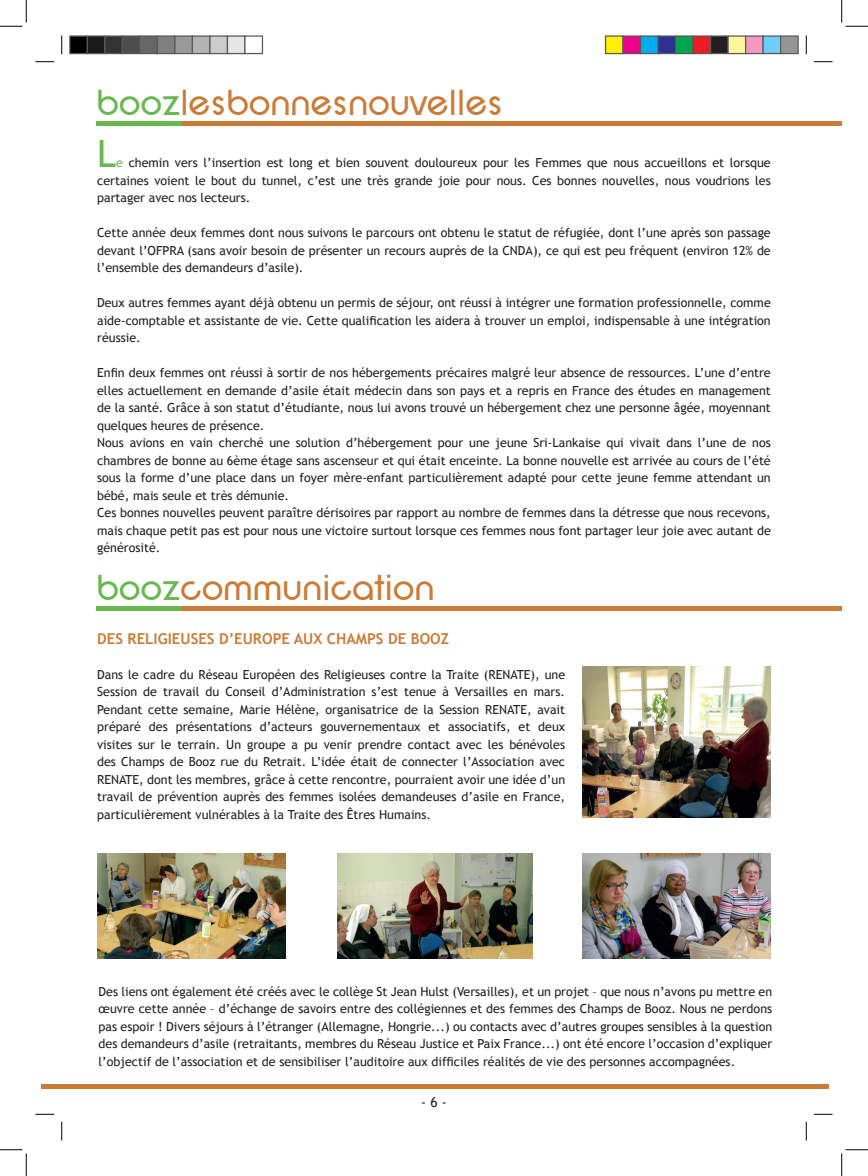
<style>
.page{position:relative;width:868px;height:1176px;background:#fff}
.page>*{position:absolute;margin:0;border:0;box-sizing:border-box;transform-origin:0 0}
.t1{font:37.5px "SF New Republic";letter-spacing:-.025em;color:#cb7b38}
.t2{font:37.5px "Trebuchet MS";color:#68b750}
.t3{font:700 15px "Trebuchet MS";color:#cb7b38}
.t4{font:13.75px "Trebuchet MS";color:#231f20}
.t5{font:12.5px/17.5px "Trebuchet MS";color:#231f20;text-align:justify}
.s1{color:#68b750}
</style>
<div class="page">
<div style="left:42px;top:1084px;width:786px;height:5px;background:#cb7b38"></div>
<div style="left:182px;top:606px;width:659px;height:5px;background:#cb7b38"></div>
<div style="left:182px;top:121px;width:659px;height:5px;background:#cb7b38"></div>
<div style="left:97px;top:606px;width:85px;height:5px;background:#68b750"></div>
<div style="left:97px;top:121px;width:85px;height:5px;background:#68b750"></div>
<img style="left:582px;top:667px;width:188px;height:150px">
<img style="left:97px;top:854px;width:189px;height:104px">
<img style="left:582px;top:854px;width:188px;height:105px">
<img style="left:337px;top:854px;width:195px;height:105px">
<svg style="left:35px;top:61px;width:19px;height:1px"></svg>
<svg style="left:813px;top:61px;width:19px;height:1px"></svg>
<svg style="left:35px;top:1113px;width:19px;height:2px"></svg>
<svg style="left:813px;top:1113px;width:19px;height:2px"></svg>
<svg style="left:61px;top:35px;width:1px;height:19px"></svg>
<svg style="left:61px;top:1122px;width:1px;height:18px"></svg>
<svg style="left:805px;top:35px;width:2px;height:19px"></svg>
<svg style="left:805px;top:1122px;width:2px;height:18px"></svg>
<svg style="left:0;top:0;width:27px;height:27px"></svg>
<svg style="left:0;top:1149px;width:27px;height:27px"></svg>
<svg style="left:841px;top:0;width:26px;height:27px"></svg>
<svg style="left:841px;top:1149px;width:26px;height:27px"></svg>
<div style="left:70px;top:36px;width:17px;height:18px;background:#000"></div>
<div style="left:69px;top:35px;width:19px;height:19px;border:1px solid #595959"></div>
<div style="left:87px;top:36px;width:18px;height:18px;background:#1a1a1a"></div>
<div style="left:87px;top:35px;width:18px;height:19px;border:1px solid #595959"></div>
<div style="left:105px;top:36px;width:17px;height:18px;background:#333"></div>
<div style="left:104px;top:35px;width:19px;height:19px;border:1px solid #595959"></div>
<div style="left:122px;top:36px;width:18px;height:18px;background:#4d4d4d"></div>
<div style="left:122px;top:35px;width:18px;height:19px;border:1px solid #595959"></div>
<div style="left:140px;top:36px;width:17px;height:18px;background:#666"></div>
<div style="left:139px;top:35px;width:19px;height:19px;border:1px solid #595959"></div>
<div style="left:157px;top:36px;width:18px;height:18px;background:#808080"></div>
<div style="left:157px;top:35px;width:18px;height:19px;border:1px solid #595959"></div>
<div style="left:175px;top:36px;width:17px;height:18px;background:#999"></div>
<div style="left:174px;top:35px;width:19px;height:19px;border:1px solid #595959"></div>
<div style="left:192px;top:36px;width:18px;height:18px;background:#b3b3b3"></div>
<div style="left:192px;top:35px;width:18px;height:19px;border:1px solid #595959"></div>
<div style="left:210px;top:36px;width:17px;height:18px;background:#ccc"></div>
<div style="left:209px;top:35px;width:19px;height:19px;border:1px solid #595959"></div>
<div style="left:227px;top:36px;width:18px;height:18px;background:#e6e6e6"></div>
<div style="left:227px;top:35px;width:18px;height:19px;border:1px solid #595959"></div>
<div style="left:244px;top:35px;width:19px;height:19px;border:1px solid #595959"></div>
<div style="left:605px;top:36px;width:18px;height:18px;background:#fff101"></div>
<div style="left:605px;top:35px;width:18px;height:19px;border:1px solid #595959"></div>
<div style="left:623px;top:36px;width:17px;height:18px;background:#ed028c"></div>
<div style="left:622px;top:35px;width:19px;height:19px;border:1px solid #595959"></div>
<div style="left:640px;top:36px;width:18px;height:18px;background:#00aeef"></div>
<div style="left:640px;top:35px;width:18px;height:19px;border:1px solid #595959"></div>
<div style="left:658px;top:36px;width:17px;height:18px;background:#2e3092"></div>
<div style="left:657px;top:35px;width:19px;height:19px;border:1px solid #595959"></div>
<div style="left:675px;top:36px;width:18px;height:18px;background:#00a54f"></div>
<div style="left:675px;top:35px;width:18px;height:19px;border:1px solid #595959"></div>
<div style="left:693px;top:36px;width:17px;height:18px;background:#ee1d23"></div>
<div style="left:692px;top:35px;width:19px;height:19px;border:1px solid #595959"></div>
<div style="left:710px;top:36px;width:18px;height:18px;background:#231f20"></div>
<div style="left:710px;top:35px;width:18px;height:19px;border:1px solid #595959"></div>
<div style="left:728px;top:36px;width:17px;height:18px;background:#fff79a"></div>
<div style="left:727px;top:35px;width:19px;height:19px;border:1px solid #595959"></div>
<div style="left:745px;top:36px;width:18px;height:18px;background:#f499c2"></div>
<div style="left:745px;top:35px;width:18px;height:19px;border:1px solid #595959"></div>
<div style="left:763px;top:36px;width:17px;height:18px;background:#6bcff6"></div>
<div style="left:762px;top:35px;width:19px;height:19px;border:1px solid #595959"></div>
<div style="left:780px;top:36px;width:18px;height:18px;background:#939598"></div>
<div style="left:780px;top:35px;width:18px;height:19px;border:1px solid #595959"></div>
<h1 class="t1" style="left:96px;top:83px;width:409px"><span class="s1">booz</span>lesbonnesnouvelles</h1>
<h1 class="t2" style="left:97px;top:132px;width:20px">L</h1>
<p class="t5" style="left:97px;top:154px;width:675px;text-indent:19px"><span class="s1">e</span> chemin vers l’insertion est long et bien souvent douloureux pour les Femmes que nous accueillons et lorsque certaines voient le bout du tunnel, c’est une très grande joie pour nous. Ces bonnes nouvelles, nous voudrions les partager avec nos lecteurs.</p>
<p class="t5" style="left:97px;top:224px;width:675px">Cette année deux femmes dont nous suivons le parcours ont obtenu le statut de réfugiée, dont l’une après son passage devant l’OFPRA (sans avoir besoin de présenter un recours auprès de la CNDA), ce qui est peu fréquent (environ 12% de l’ensemble des demandeurs d’asile).</p>
<p class="t5" style="left:97px;top:294px;width:675px">Deux autres femmes ayant déjà obtenu un permis de séjour, ont réussi à intégrer une formation professionnelle, comme aide-comptable et assistante de vie. Cette qualification les aidera à trouver un emploi, indispensable à une intégration réussie.</p>
<p class="t5" style="left:97px;top:364px;width:675px;text-align:left">Enfin deux femmes ont réussi à sortir de nos hébergements précaires malgré leur absence de ressources. L’une d’entre elles actuellement en demande d’asile était médecin dans son pays et a repris en France des études en management de la santé. Grâce à son statut d’étudiante, nous lui avons trouvé un hébergement chez une personne âgée, moyennant quelques heures de présence.<br>Nous avions en vain cherché une solution d’hébergement pour une jeune Sri-Lankaise qui vivait dans l’une de nos chambres de bonne au 6ème étage sans ascenseur et qui était enceinte. La bonne nouvelle est arrivée au cours de l’été sous la forme d’une place dans un foyer mère-enfant particulièrement adapté pour cette jeune femme attendant un bébé, mais seule et très démunie.<br>Ces bonnes nouvelles peuvent paraître dérisoires par rapport au nombre de femmes dans la détresse que nous recevons, mais chaque petit pas est pour nous une victoire surtout lorsque ces femmes nous font partager leur joie avec autant de générosité.</p>
<h1 class="t1" style="left:96px;top:567px;width:340px"><span class="s1">booz</span>communication</h1>
<p class="t3" style="left:97px;top:629px;width:353px">DES RELIGIEUSES D’EUROPE AUX CHAMPS DE BOOZ</p>
<p class="t5" style="left:97px;top:666px;width:469px">Dans le cadre du Réseau Européen des Religieuses contre la Traite (RENATE), une Session de travail du Conseil d’Administration s’est tenue à Versailles en mars.<br>Pendant cette semaine, Marie Hélène, organisatrice de la Session RENATE, avait préparé des présentations d’acteurs gouvernementaux et associatifs, et deux visites sur le terrain. Un groupe a pu venir prendre contact avec les bénévoles des Champs de Booz rue du Retrait. L’idée était de connecter l’Association avec RENATE, dont les membres, grâce à cette rencontre, pourraient avoir une idée d’un travail de prévention auprès des femmes isolées demandeuses d’asile en France, particulièrement vulnérables à la Traite des Êtres Humains.</p>
<p class="t5" style="left:99px;top:983px;width:675px">Des liens ont également été créés avec le collège St Jean Hulst (Versailles), et un projet – que nous n’avons pu mettre en œuvre cette année – d’échange de savoirs entre des collégiennes et des femmes des Champs de Booz. Nous ne perdons pas espoir ! Divers séjours à l’étranger (Allemagne, Hongrie...) ou contacts avec d’autres groupes sensibles à la question des demandeurs d’asile (retraitants, membres du Réseau Justice et Paix France...) ont été encore l’occasion d’expliquer l’objectif de l’association et de sensibiliser l’auditoire aux difficiles réalités de vie des personnes accompagnées.</p>
<p class="t4" style="left:421px;top:1094px;width:27px">- 6 -</p>
</div>
